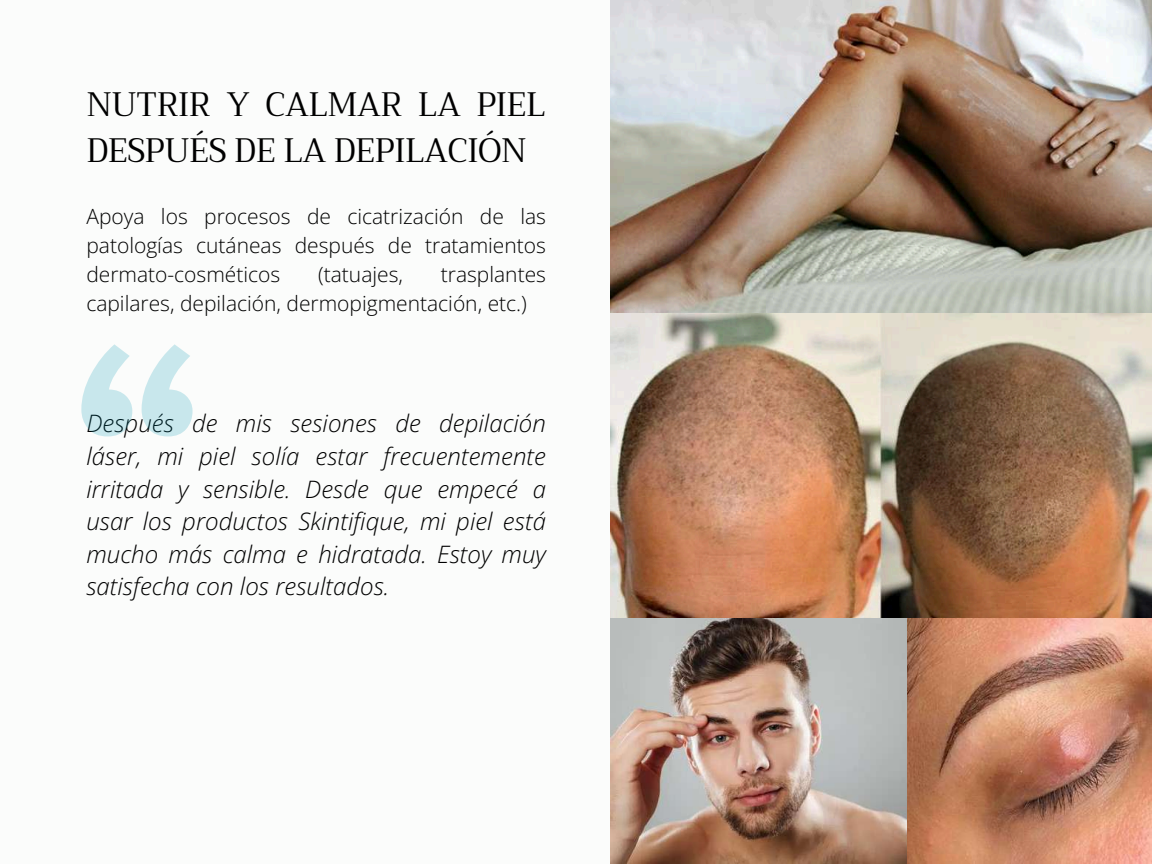
<style>
.page{position:relative;width:1152px;height:864px;background:#fbfcfb}
.page>*{position:absolute;margin:0;border:0;box-sizing:border-box;transform-origin:0 0}
.t1{font:800 289.5px "Trirong";color:#0097b2}
.t2{font:33px/46.2px "Trirong";letter-spacing:-.02em;color:#000}
.t3{font:italic 300 24px/32.7px "Open Sans";color:#000;text-align:justify}
.t4{font:300 21px/29.2px "Open Sans";color:#000;text-align:justify}
</style>
<div class="page">
<img style="left:611px;top:0;width:541px;height:864px">
<h2 class="t2" style="left:86px;top:81px;width:461px">NUTRIR Y CALMAR LA PIEL<br>DESPUÉS DE LA DEPILACIÓN</h2>
<p class="t4" style="left:86px;top:201px;width:461px">Apoya los procesos de cicatrización de las patologías cutáneas después de tratamientos dermato-cosméticos</p>
<p class="t4" style="left:86px;top:259px;width:461px;text-indent:354px">trasplantes capilares, depilación, dermopigmentación, etc.)</p>
<h1 class="t1" style="left:68px;top:282px;width:139px">“</h1>
<p class="t4" style="left:318px;top:259px;width:86px">(tatuajes,</p>
<p class="t3" style="left:86px;top:407px;width:461px">Después de mis sesiones de depilación láser, mi piel solía estar frecuentemente irritada y sensible. Desde que empecé a usar los productos Skintifique, mi piel está mucho más calma e hidratada. Estoy muy satisfecha con los resultados.</p>
</div>
